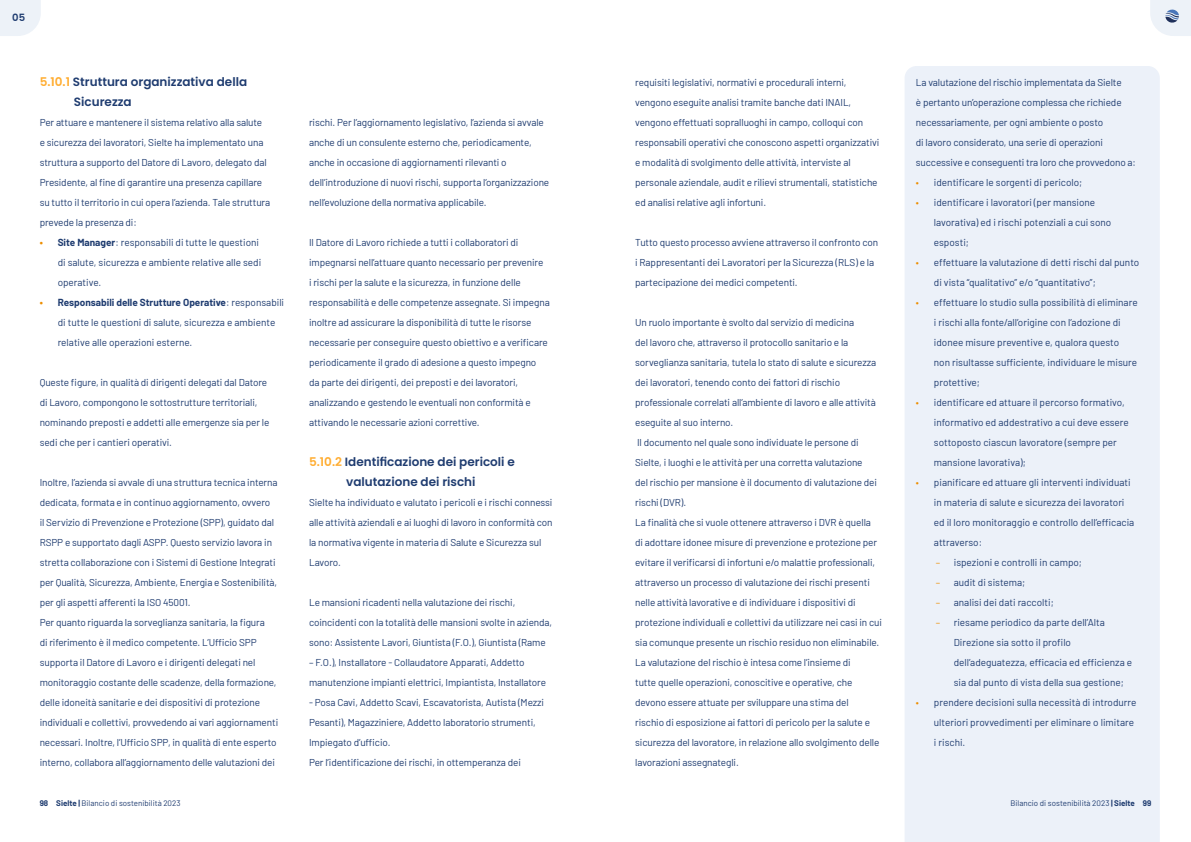
<style>
.page{position:relative;width:1191px;height:842px;background:#fff}
.page>*{position:absolute;margin:0;border:0;box-sizing:border-box;transform-origin:0 0}
.t1{font:600 12px/20px "Poppins";color:#1f3c70}
.t2{font:10px/20px "Barlow";letter-spacing:-.01em;color:#1f3c70}
.t3{font:600 10px "Poppins";color:#1f3c70}
.t4{font:8px "Barlow";color:#1f3c70}
.s1{color:#ffad31}
.s2{font-weight:700;color:#ed8e00}
.s3{font-weight:700}
.s4{color:#ed8e00}
</style>
<div class="page">
<svg style="left:0;top:0;width:41px;height:36px"></svg>
<div style="left:905px;top:66px;width:254px;height:776px;background:#ecf1f9"></div>
<svg style="left:1150px;top:0;width:41px;height:36px"></svg>
<p class="t3" style="left:12px;top:12px;width:14px">05</p>
<p class="t1" style="left:74px;top:72px;width:175px;text-indent:-34px"><span class="s1">5.10.1</span> Struttura organizzativa della<br>Sicurezza</p>
<p class="t2" style="left:40px;top:112px;width:232px">Per attuare e mantenere il sistema relativo alla salute<br>e sicurezza dei lavoratori, Sielte ha implementato una struttura a supporto del Datore di Lavoro, delegato dal Presidente, al fine di garantire una presenza capillare su tutto il territorio in cui opera l’azienda. Tale struttura prevede la presenza di:</p>
<p class="t2" style="left:58px;top:232px;width:205px;text-indent:-18px"><span class="s2">•</span> <span class="s3">Site Manager</span>: responsabili di tutte le questioni di salute, sicurezza e ambiente relative alle sedi operative.</p>
<p class="t2" style="left:58px;top:292px;width:228px;text-indent:-18px"><span class="s2">•</span> <span class="s3">Responsabili delle Strutture Operative</span>: responsabili di tutte le questioni di salute, sicurezza e ambiente relative alle operazioni esterne.</p>
<p class="t2" style="left:40px;top:372px;width:231px">Queste figure, in qualità di dirigenti delegati dal Datore di Lavoro, compongono le sottostrutture territoriali, nominando preposti e addetti alle emergenze sia per le sedi che per i cantieri operativi.</p>
<p class="t2" style="left:40px;top:472px;width:240px">Inoltre, l’azienda si avvale di una struttura tecnica interna dedicata, formata e in continuo aggiornamento, ovvero<br>il Servizio di Prevenzione e Protezione (SPP), guidato dal RSPP e supportato dagli ASPP. Questo servizio lavora in stretta collaborazione con i Sistemi di Gestione Integrati per Qualità, Sicurezza, Ambiente, Energia e Sostenibilità, per gli aspetti afferenti la ISO 45001.<br>Per quanto riguarda la sorveglianza sanitaria, la figura<br>di riferimento è il medico competente. L’Ufficio SPP supporta il Datore di Lavoro e i dirigenti delegati nel monitoraggio costante delle scadenze, della formazione, delle idoneità sanitarie e dei dispositivi di protezione individuali e collettivi, provvedendo ai vari aggiornamenti necessari. Inoltre, l’Ufficio SPP, in qualità di ente esperto interno, collabora all’aggiornamento delle valutazioni dei</p>
<p class="t2" style="left:309px;top:112px;width:242px">rischi. Per l’aggiornamento legislativo, l’azienda si avvale anche di un consulente esterno che, periodicamente, anche in occasione di aggiornamenti rilevanti o dell’introduzione di nuovi rischi, supporta l’organizzazione nell’evoluzione della normativa applicabile.</p>
<p class="t2" style="left:309px;top:232px;width:242px">Il Datore di Lavoro richiede a tutti i collaboratori di impegnarsi nell’attuare quanto necessario per prevenire<br>i rischi per la salute e la sicurezza, in funzione delle responsabilità e delle competenze assegnate. Si impegna inoltre ad assicurare la disponibilità di tutte le risorse necessarie per conseguire questo obiettivo e a verificare periodicamente il grado di adesione a questo impegno<br>da parte dei dirigenti, dei preposti e dei lavoratori, analizzando e gestendo le eventuali non conformità e attivando le necessarie azioni correttive.</p>
<p class="t1" style="left:309px;top:452px;width:207px;text-align:center"><span class="s1">5.10.2</span> Identificazione dei pericoli e valutazione dei rischi</p>
<p class="t2" style="left:309px;top:492px;width:245px">Sielte ha individuato e valutato i pericoli e i rischi connessi alle attività aziendali e ai luoghi di lavoro in conformità con la normativa vigente in materia di Salute e Sicurezza sul Lavoro.</p>
<p class="t2" style="left:309px;top:592px;width:245px">Le mansioni ricadenti nella valutazione dei rischi, coincidenti con la totalità delle mansioni svolte in azienda, sono: Assistente Lavori, Giuntista (F.O.), Giuntista (Rame</p>
<p class="t2" style="left:309px;top:652px;width:238px">– F.O.), Installatore - Collaudatore Apparati, Addetto manutenzione impianti elettrici, Impiantista, Installatore</p>
<p class="t2" style="left:309px;top:692px;width:237px">- Posa Cavi, Addetto Scavi, Escavatorista, Autista (Mezzi Pesanti), Magazziniere, Addetto laboratorio strumenti, Impiegato d’ufficio.<br>Per l’identificazione dei rischi, in ottemperanza dei</p>
<p class="t2" style="left:635px;top:72px;width:246px">requisiti legislativi, normativi e procedurali interni, vengono eseguite analisi tramite banche dati INAIL, vengono effettuati sopralluoghi in campo, colloqui con responsabili operativi che conoscono aspetti organizzativi e modalità di svolgimento delle attività, interviste al personale aziendale, audit e rilievi strumentali, statistiche ed analisi relative agli infortuni.</p>
<p class="t2" style="left:635px;top:232px;width:245px">Tutto questo processo avviene attraverso il confronto con i Rappresentanti dei Lavoratori per la Sicurezza (RLS) e la partecipazione dei medici competenti.</p>
<p class="t2" style="left:635px;top:312px;width:248px">Un ruolo importante è svolto dal servizio di medicina<br>del lavoro che, attraverso il protocollo sanitario e la sorveglianza sanitaria, tutela lo stato di salute e sicurezza dei lavoratori, tenendo conto dei fattori di rischio professionale correlati all’ambiente di lavoro e alle attività eseguite al suo interno.<br>Il documento nel quale sono individuate le persone di Sielte, i luoghi e le attività per una corretta valutazione<br>del rischio per mansione è il documento di valutazione dei rischi (DVR).<br>La finalità che si vuole ottenere attraverso i DVR è quella<br>di adottare idonee misure di prevenzione e protezione per evitare il verificarsi di infortuni e/o malattie professionali, attraverso un processo di valutazione dei rischi presenti nelle attività lavorative e di individuare i dispositivi di protezione individuali e collettivi da utilizzare nei casi in cui sia comunque presente un rischio residuo non eliminabile.<br>La valutazione del rischio è intesa come l’insieme di<br>tutte quelle operazioni, conoscitive e operative, che devono essere attuate per sviluppare una stima del<br>rischio di esposizione ai fattori di pericolo per la salute e sicurezza del lavoratore, in relazione allo svolgimento delle lavorazioni assegnategli.</p>
<p class="t2" style="left:916px;top:72px;width:221px">La valutazione del rischio implementata da Sielte<br>è pertanto un’operazione complessa che richiede necessariamente, per ogni ambiente o posto<br>di lavoro considerato, una serie di operazioni successive e conseguenti tra loro che provvedono a:</p>
<p class="t2" style="left:916px;top:172px;width:168px"><span class="s4">•</span> identificare le sorgenti di pericolo;</p>
<p class="t2" style="left:934px;top:192px;width:179px;text-indent:-18px"><span class="s4">•</span> identificare i lavoratori (per mansione lavorativa) ed i rischi potenziali a cui sono esposti;</p>
<p class="t2" style="left:934px;top:252px;width:207px;text-indent:-18px"><span class="s4">•</span> effettuare la valutazione di detti rischi dal punto di vista “qualitativo” e/o “quantitativo”;</p>
<p class="t2" style="left:934px;top:292px;width:205px;text-indent:-18px"><span class="s4">•</span> effettuare lo studio sulla possibilità di eliminare i rischi alla fonte/all’origine con l’adozione di idonee misure preventive e, qualora questo non risultasse sufficiente, individuare le misure protettive;</p>
<p class="t2" style="left:934px;top:392px;width:196px;text-indent:-18px"><span class="s4">•</span> identificare ed attuare il percorso formativo, informativo ed addestrativo a cui deve essere sottoposto ciascun lavoratore (sempre per mansione lavorativa);</p>
<p class="t2" style="left:934px;top:472px;width:202px;text-indent:-18px"><span class="s4">•</span> pianificare ed attuare gli interventi individuati in materia di salute e sicurezza dei lavoratori ed il loro monitoraggio e controllo dell’efficacia attraverso:</p>
<p class="t2" style="left:935px;top:552px;width:148px"><span class="s4">–</span> ispezioni e controlli in campo;</p>
<p class="t2" style="left:935px;top:572px;width:91px"><span class="s4">–</span> audit di sistema;</p>
<p class="t2" style="left:935px;top:592px;width:119px"><span class="s4">–</span> analisi dei dati raccolti;</p>
<p class="t2" style="left:953px;top:612px;width:180px;text-indent:-18px"><span class="s4">–</span> riesame periodico da parte dell’Alta Direzione sia sotto il profilo dell’adeguatezza, efficacia ed efficienza e sia dal punto di vista della sua gestione;</p>
<p class="t2" style="left:934px;top:692px;width:204px;text-indent:-18px"><span class="s4">•</span> prendere decisioni sulla necessità di introdurre ulteriori provvedimenti per eliminare o limitare i rischi.</p>
<p class="t4" style="left:40px;top:797px;width:142px"><span class="s3">98 Sielte |</span> Bilancio di sostenibilità 2023</p>
<p class="t4" style="left:1010px;top:797px;width:142px">Bilancio di sostenibilità 2023 <span class="s3">| Sielte 99</span></p>
</div>
